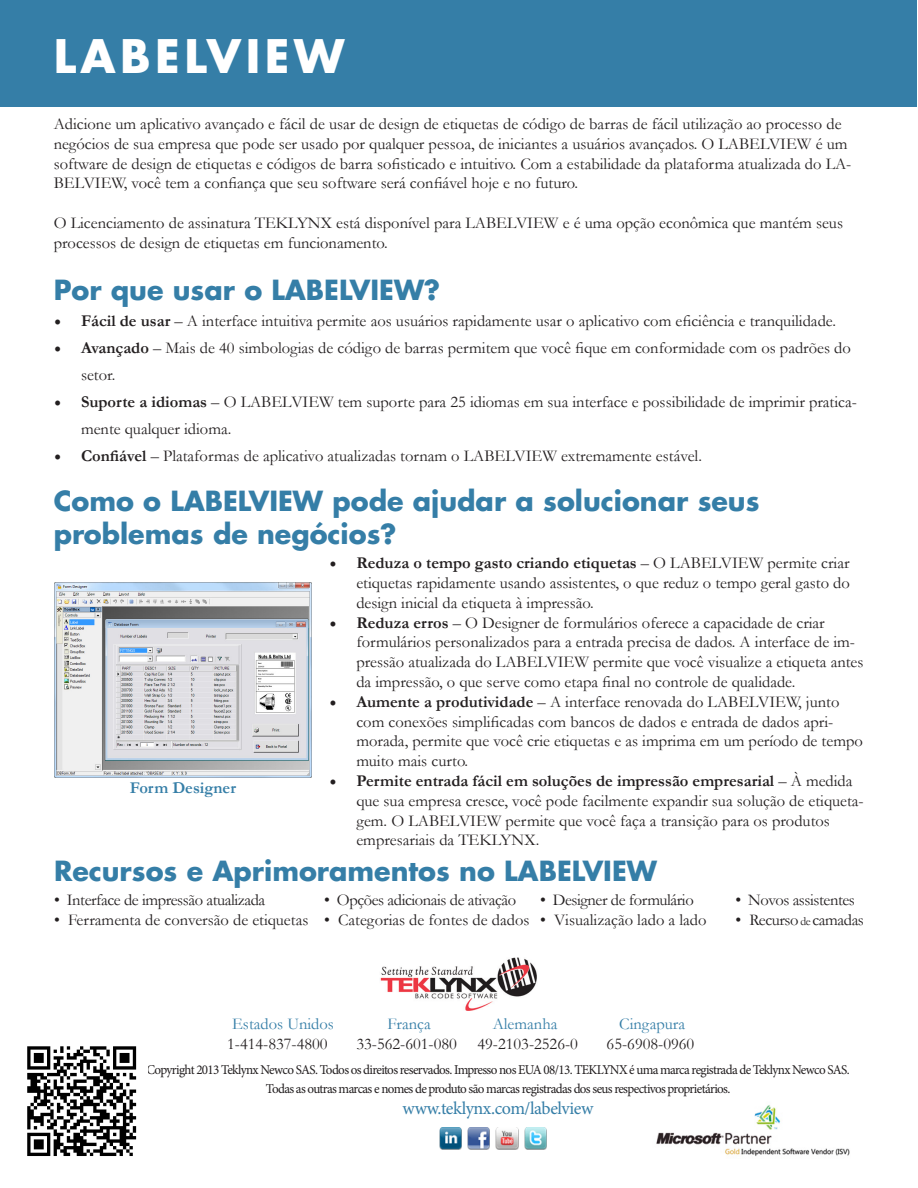
<style>
.page{position:relative;width:918px;height:1188px;background:#fff}
.page>*{position:absolute;margin:0;border:0;box-sizing:border-box;transform-origin:0 0}
.t1{font:700 45px "Futura Std";letter-spacing:.1em;color:#fff}
.t2{font:700 27px "Futura Std";color:#357ea7}
.t3{font:18px "Minion Pro";letter-spacing:-.025em;color:#357ea7}
.t4{font:16.5px/19.8px "Garamond";color:#231f20}
.t5{font:16.5px "Garamond";letter-spacing:-.025em;color:#231f20}
.t6{font:16.5px "Garamond";color:#357ea7}
.t7{font:700 16.5px "Garamond";color:#357ea7}
.t8{font:13.5px "Minion Pro";letter-spacing:-.05em;color:#231f20}
.s1{font-family:"Minion Pro";font-weight:700;font-size:18px}
.s2{font-weight:700}
.s3{font-size:12px}
</style>
<div class="page">
<div style="left:1px;top:0;width:916px;height:106px;background:#357ea7"></div>
<img style="left:54px;top:583px;width:258px;height:194px">
<img style="left:380px;top:958px;width:157px;height:52px">
<img style="left:439px;top:1127px;width:23px;height:23px">
<img style="left:467px;top:1127px;width:23px;height:23px">
<img style="left:496px;top:1127px;width:22px;height:23px">
<img style="left:524px;top:1127px;width:23px;height:23px">
<img style="left:656px;top:1105px;width:194px;height:51px">
<img style="left:27px;top:1046px;width:110px;height:110px">
<p class="t1" style="left:54px;top:26px;width:292px">LABELVIEW</p>
<p class="t4" style="left:54px;top:113px;width:799px">Adicione um aplicativo avançado e fácil de usar de design de etiquetas de código de barras de fácil utilização ao processo de negócios de sua empresa que pode ser usado por qualquer pessoa, de iniciantes a usuários avançados. O LABELVIEW é um software de design de etiquetas e códigos de barra sofisticado e intuitivo. Com a estabilidade da plataforma atualizada do LA-BELVIEW, você tem a confiança que seu software será confiável hoje e no futuro.</p>
<p class="t4" style="left:54px;top:212px;width:791px">O Licenciamento de assinatura TEKLYNX está disponível para LABELVIEW e é uma opção econômica que mantém seus processos de design de etiquetas em funcionamento.</p>
<p class="t2" style="left:54px;top:272px;width:388px">Por que usar o LABELVIEW?</p>
<p class="t4" style="left:54px;top:310px;width:784px"><span class="s1">•</span> <span class="s2">Fácil de usar</span> – A interface intuitiva permite aos usuários rapidamente usar o aplicativo com eficiência e tranquilidade.</p>
<p class="t4" style="left:81px;top:334px;width:771px;line-height:27px;text-indent:-27px"><span class="s1">•</span> <span class="s2">Avançado</span> – Mais de 40 simbologias de código de barras permitem que você fique em conformidade com os padrões do setor.</p>
<p class="t4" style="left:81px;top:388px;width:777px;line-height:27px;text-indent:-27px"><span class="s1">•</span> <span class="s2">Suporte a idiomas</span> – O LABELVIEW tem suporte para 25 idiomas em sua interface e possibilidade de imprimir pratica&shy;mente qualquer idioma.</p>
<p class="t4" style="left:54px;top:445px;width:650px"><span class="s1">•</span> <span class="s2">Confiável</span> – Plataformas de aplicativo atualizadas tornam o LABELVIEW extremamente estável.</p>
<p class="t2" style="left:54px;top:483px;width:707px">Como o LABELVIEW pode ajudar a solucionar seus</p>
<p class="t2" style="left:54px;top:516px;width:344px">problemas de negócios?</p>
<p class="t4" style="left:356px;top:553px;width:495px;text-align:justify;text-indent:-27px"><span class="s1">•</span> <span class="s2">Reduza o tempo gasto criando etiquetas</span> – O LABELVIEW permite criar etiquetas rapidamente usando assistentes, o que reduz o tempo geral gasto do design inicial da etiqueta à impressão.</p>
<p class="t4" style="left:356px;top:612px;width:509px;text-indent:-27px"><span class="s1">•</span> <span class="s2">Reduza erros</span> – O Designer de formulários oferece a capacidade de criar formulários personalizados para a entrada precisa de dados. A interface de im&shy;pressão atualizada do LABELVIEW permite que você visualize a etiqueta antes da impressão, o que serve como etapa final no controle de qualidade.</p>
<p class="t4" style="left:356px;top:691px;width:508px;text-indent:-27px"><span class="s1">•</span> <span class="s2">Aumente a produtividade</span> – A interface renovada do LABELVIEW, junto com conexões simplificadas com bancos de dados e entrada de dados apri&shy;morada, permite que você crie etiquetas e as imprima em um período de tempo muito mais curto.</p>
<p class="t4" style="left:356px;top:770px;width:509px;text-indent:-27px"><span class="s1">•</span> <span class="s2">Permite entrada fácil em soluções de impressão empresarial</span> – À medida que sua empresa cresce, você pode facilmente expandir sua solução de etiqueta&shy;gem. O LABELVIEW permite que você faça a transição para os produtos empresariais da TEKLYNX.</p>
<p class="t7" style="left:130px;top:776px;width:108px">Form Designer</p>
<p class="t2" style="left:54px;top:853px;width:605px">Recursos e Aprimoramentos no LABELVIEW</p>
<p class="t5" style="left:54px;top:889px;width:213px">• Interface de impressão atualizada</p>
<p class="t5" style="left:324px;top:889px;width:194px">• Opções adicionais de ativação</p>
<p class="t5" style="left:540px;top:889px;width:155px">• Designer de formulário</p>
<p class="t5" style="left:735px;top:889px;width:121px">• Novos assistentes</p>
<p class="t4" style="left:54px;top:910px;width:654px">• Ferramenta de conversão de etiquetas • Categorias de fontes de dados • Visualização lado a lado</p>
<p class="t5" style="left:735px;top:909px;width:130px">• Recurso <span class="s3">de</span> camadas</p>
<p class="t6" style="left:232px;top:1013px;width:103px">Estados Unidos</p>
<p class="t6" style="left:388px;top:1013px;width:45px">França</p>
<p class="t6" style="left:493px;top:1013px;width:66px">Alemanha</p>
<p class="t6" style="left:619px;top:1013px;width:67px">Cingapura</p>
<p class="t4" style="left:227px;top:1033px;width:102px">1-414-837-4800</p>
<p class="t4" style="left:356px;top:1033px;width:223px">33-562-601-080 49-2103-2526-0</p>
<p class="t4" style="left:607px;top:1033px;width:89px">65-6908-0960</p>
<p class="t8" style="left:146px;top:1060px;width:705px">Copyright 2013 Teklynx Newco SAS. Todos os direitos reservados. Impresso nos EUA 08/13. TEKLYNX é uma marca registrada de Teklynx Newco SAS.</p>
<p class="t8" style="left:266px;top:1079px;width:466px">Todas as outras marcas e nomes de produto são marcas registradas dos seus respectivos proprietários.</p>
<p class="t3" style="left:403px;top:1097px;width:192px">www.teklynx.com/labelview</p>
</div>
